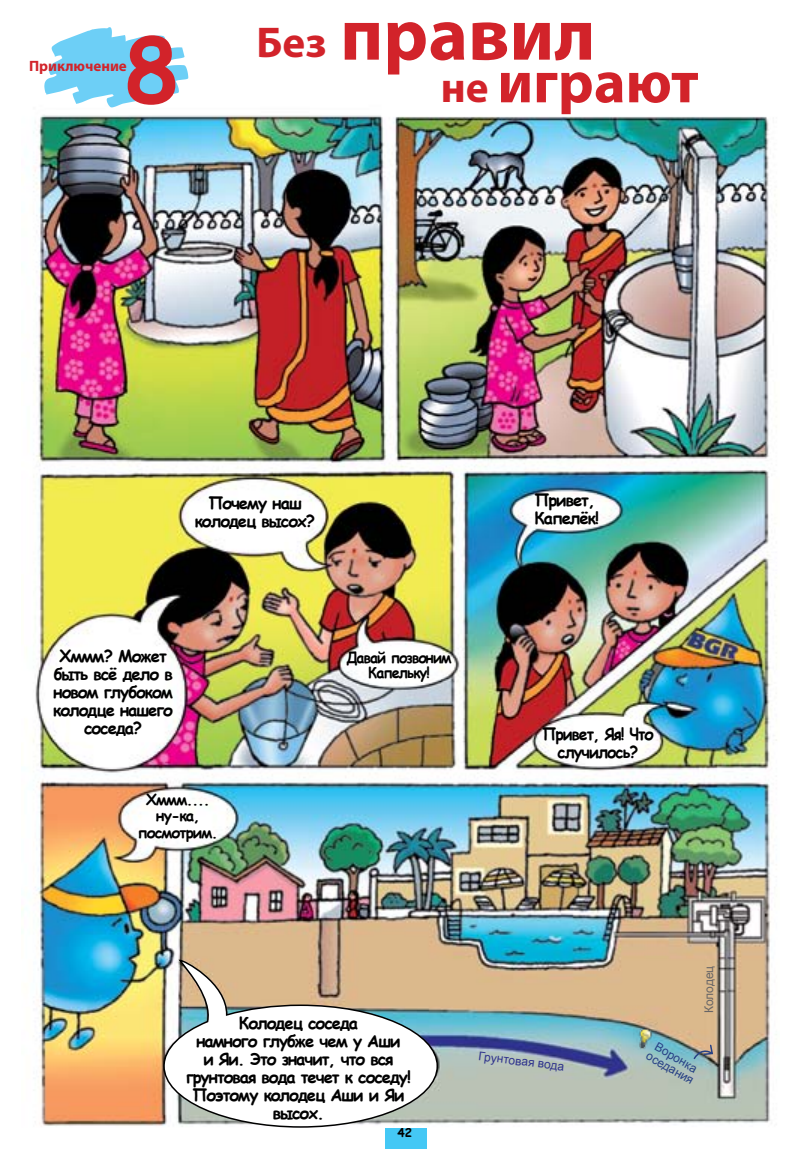
<style>
.page{position:relative;width:808px;height:1149px;background:#fff}
.page>*{position:absolute;margin:0;border:0;box-sizing:border-box;transform-origin:0 0}
.t1{font:700 90px "Comic Sans MS";color:#d2232a}
.t2{font:700 75px "Myriad Pro";color:#d2232a}
.t3{font:700 60px "Myriad Pro";color:#d2232a}
.t4{font:700 16.5px/18px "Comic Sans MS";letter-spacing:-.06em;color:#000;text-align:center}
.t5{font:700 16.5px/18px "Comic Sans MS";letter-spacing:-.06em;color:#000;text-align:center;scale:.95 1}
.t6{font:700 15px/16.5px "Comic Sans MS";letter-spacing:-.06em;color:#000;text-align:center}
.t7{font:700 15px/15px "Comic Sans MS";letter-spacing:-.06em;color:#000;text-align:center;scale:.95 1}
.t8{font:700 15px "Myriad Pro";color:#d2232a}
.t9{font:12px/12px "Arial";color:#274185}
.t10{font:12px "Arial";color:#2f338d}
.t11{font:12px "Arial";color:#676566}
.t12{font:700 12px "Comic Sans MS";color:#000}
.s1{font-size:43.2px}
</style>
<div class="page">
<div style="left:385px;top:1128px;width:42px;height:20px;background:#44c8f5"></div>
<img style="left:21px;top:75px;width:756px;height:1051px">
<svg style="left:44px;top:27px;width:144px;height:80px"></svg>
<svg style="left:163px;top:959px;width:276px;height:169px"></svg>
<svg style="left:692px;top:1043px;width:22px;height:17px"></svg>
<img style="left:634px;top:1022px;width:24px;height:26px">
<h1 class="t1" style="left:124px;top:3px;width:56px">8</h1>
<p class="t8" style="left:29px;top:56px;width:99px">Приключение</p>
<h2 class="t2" style="left:257px;top:-15px;width:340px"><span class="s1">Без</span> правил</h2>
<h3 class="t3" style="left:441px;top:43px;width:259px"><span class="s1">не</span> играют</h3>
<p class="t4" style="left:195px;top:493px;width:122px">Почему наш колодец высох?</p>
<p class="t4" style="left:534px;top:490px;width:66px;text-align:left">Привет,<br>Капелёк!</p>
<p class="t4" style="left:53px;top:646px;width:121px">Xммм? Может быть всё дело в новом глубоком колодце нашего соседа?</p>
<p class="t7" style="left:347px;top:649px;width:112px">Давай позвоним<br>Капельку!</p>
<p class="t6" style="left:138px;top:790px;width:82px">Хммм.... ну-ка, посмотрим.</p>
<p class="t5" style="left:542px;top:724px;width:119px">Привет, Яя! Что случилось?</p>
<p class="t4" style="left:186px;top:1012px;width:226px">Колодец соседа<br>намного глубже чем у Аши<br>и Яи. Это значит, что вся грунтовая вода течет к соседу!<br>Поэтому колодец Аши и Яи высох.</p>
<p class="t12" style="left:397px;top:1123px;width:16px">42</p>
<p class="t10" style="left:480px;top:1047px;width:88px;rotate:7deg">Грунтовая вода</p>
<p class="t11" style="left:701px;top:1012px;width:49px;rotate:-90deg">Колодец</p>
<p class="t9" style="left:656px;top:1038px;width:54px;rotate:30deg">Воронка оседания</p>
</div>
